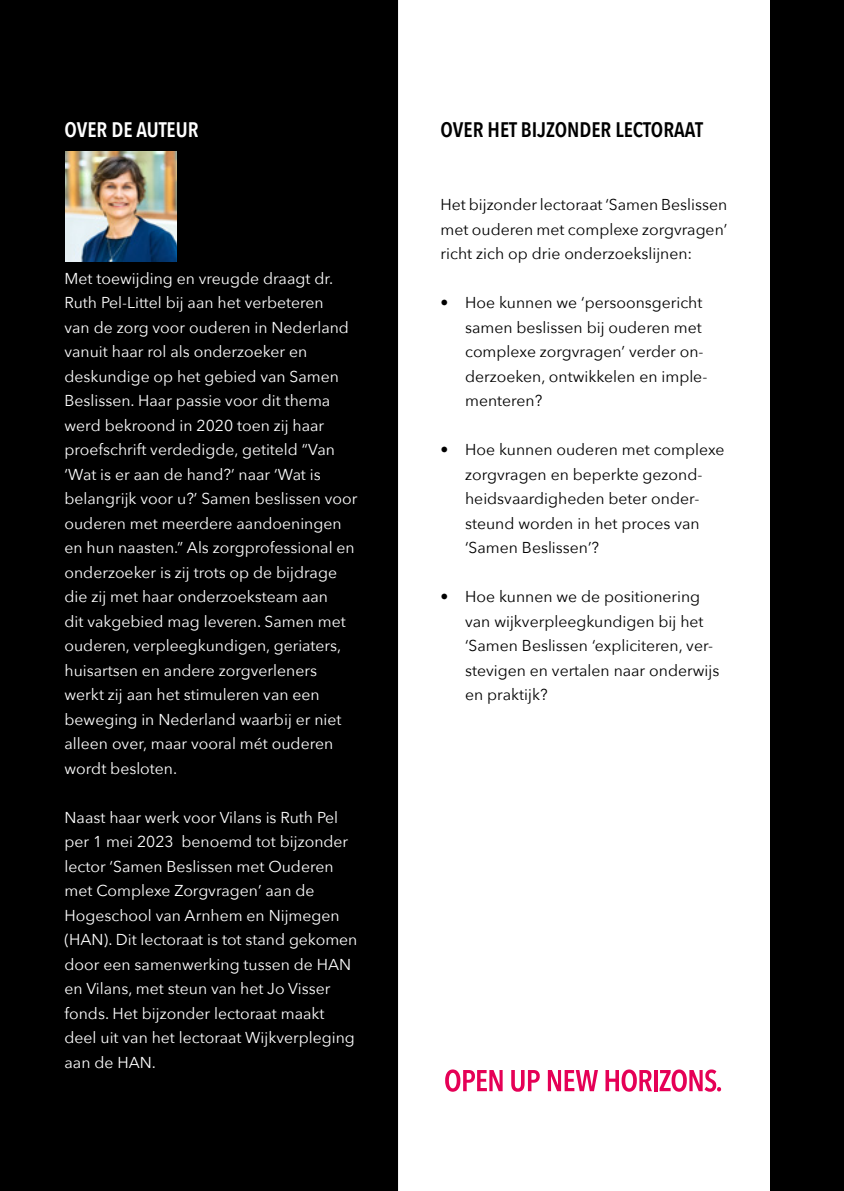
<style>
.page{position:relative;width:844px;height:1191px;background:#fff}
.page>*{position:absolute;margin:0;border:0;box-sizing:border-box;transform-origin:0 0}
._5_Brood{font:600 21px "Avenir Next Condensed";color:#000}
.Broodtekst{font:600 21px "Avenir Next Condensed";color:#fff}
._5-Brood{font:15.75px/24.5px "Avenir Next";color:#fff}
._5_Brood-2{font:15.75px/24.5px "Avenir Next";color:#000}
</style>
<div class="page">
<div style="left:0;top:0;width:398px;height:1191px;background:#000"></div>
<div style="left:770px;top:0;width:73px;height:1191px;background:#000"></div>
<svg style="left:445px;top:1069px;width:57px;height:22px"></svg>
<svg style="left:511px;top:1070px;width:28px;height:21px"></svg>
<svg style="left:547px;top:1070px;width:51px;height:21px"></svg>
<svg style="left:605px;top:1069px;width:46px;height:22px"></svg>
<svg style="left:654px;top:1070px;width:3px;height:21px"></svg>
<svg style="left:659px;top:1069px;width:62px;height:22px"></svg>
<img style="left:66px;top:151px;width:110px;height:111px">
<p class="Broodtekst" style="left:64px;top:111px;width:135px">OVER DE AUTEUR</p>
<p class="_5-Brood" style="left:64px;top:265px;width:294px">Met toewijding en vreugde draagt dr.<br>Ruth Pel-Littel bij aan het verbeteren<br>van de zorg voor ouderen in Nederland vanuit haar rol als onderzoeker en deskundige op het gebied van Samen Beslissen. Haar passie voor dit thema werd bekroond in 2020 toen zij haar proefschrift verdedigde, getiteld “Van ‘Wat is er aan de hand?’ naar ‘Wat is belangrijk voor u?’ Samen beslissen voor ouderen met meerdere aandoeningen en hun naasten.” Als zorgprofessional en onderzoeker is zij trots op de bijdrage die zij met haar onderzoeksteam aan<br>dit vakgebied mag leveren. Samen met ouderen, verpleegkundigen, geriaters, huisartsen en andere zorgverleners werkt zij aan het stimuleren van een beweging in Nederland waarbij er niet alleen over, maar vooral mét ouderen wordt besloten.</p>
<p class="_5-Brood" style="left:64px;top:804px;width:294px">Naast haar werk voor Vilans is Ruth Pel per 1 mei 2023 benoemd tot bijzonder lector ‘Samen Beslissen met Ouderen met Complexe Zorgvragen’ aan de Hogeschool van Arnhem en Nijmegen (HAN). Dit lectoraat is tot stand gekomen door een samenwerking tussen de HAN en Vilans, met steun van het Jo Visser fonds. Het bijzonder lectoraat maakt deel uit van het lectoraat Wijkverpleging aan de HAN.</p>
<p class="_5_Brood" style="left:440px;top:111px;width:264px">OVER HET BIJZONDER LECTORAAT</p>
<p class="_5_Brood-2" style="left:440px;top:192px;width:288px;text-align:justify">Het bijzonder lectoraat ‘Samen Beslissen met ouderen met complexe zorgvragen’ richt zich op drie onderzoekslijnen:</p>
<p class="_5_Brood-2" style="left:465px;top:290px;width:244px;text-indent:-24px">• Hoe kunnen we ‘persoonsgericht samen beslissen bij ouderen met complexe zorgvragen’ verder on&shy;derzoeken, ontwikkelen en imple&shy;menteren?</p>
<p class="_5_Brood-2" style="left:465px;top:437px;width:261px;text-indent:-24px">• Hoe kunnen ouderen met complexe zorgvragen en beperkte gezond&shy;heidsvaardigheden beter onder&shy;steund worden in het proces van ‘Samen Beslissen’?</p>
<p class="_5_Brood-2" style="left:465px;top:584px;width:256px;text-indent:-24px">• Hoe kunnen we de positionering van wijkverpleegkundigen bij het ‘Samen Beslissen ‘expliciteren, ver&shy;stevigen en vertalen naar onderwijs en praktijk?</p>
</div>
